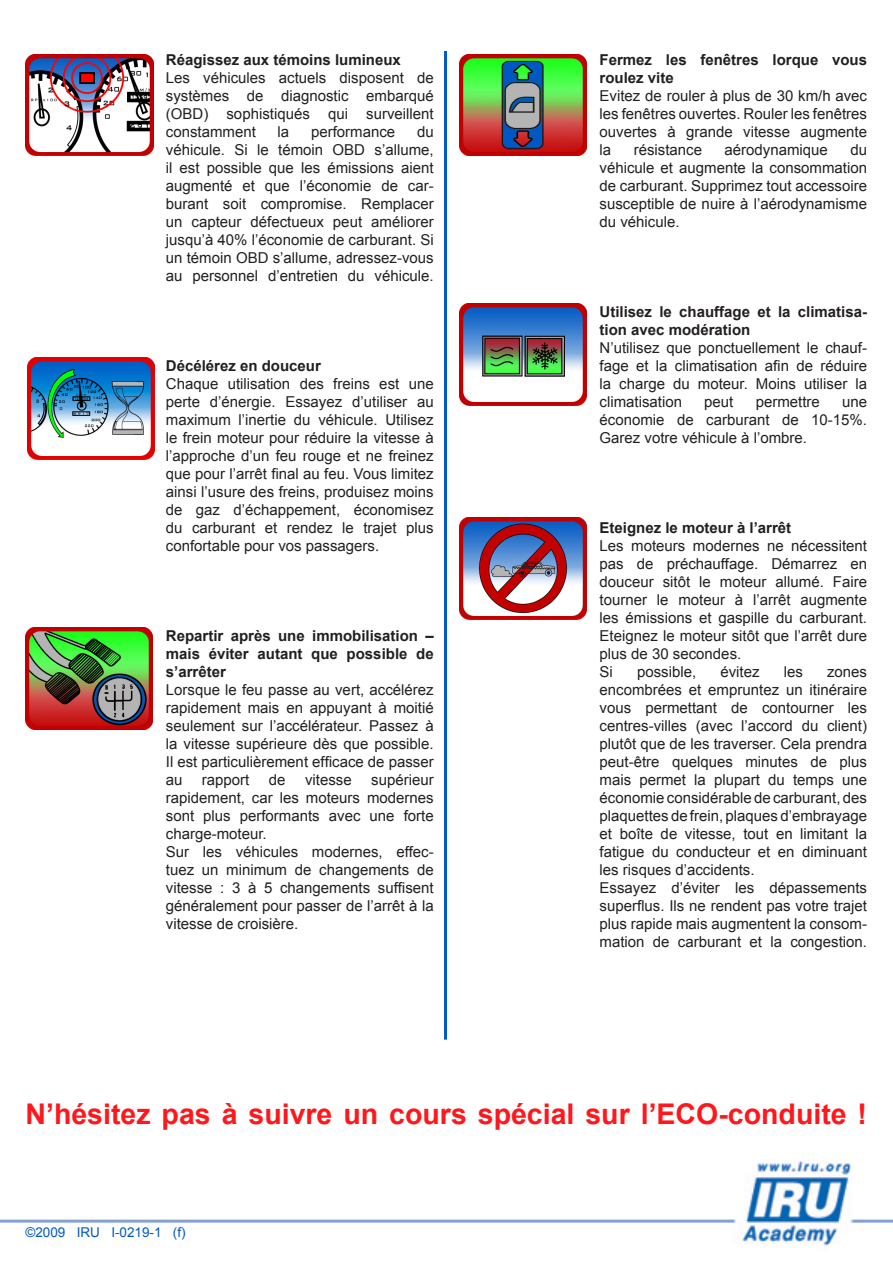
<style>
.page{position:relative;width:893px;height:1263px;background:#fff}
.page>*{position:absolute;margin:0;border:0;box-sizing:border-box;transform-origin:0 0}
.t1{font:700 28.5px "Arial";color:#ff171b}
.t2{font:15px/18px "Arial";color:#231f20;text-align:justify}
.t3{font:700 15px/18px "Arial";color:#231f20}
.t4{font:13.5px "Arial";color:#0059c2}
</style>
<div class="page">
<hr style="left:444px;top:51px;width:3px;height:988px;background:#0059c2">
<img style="left:459px;top:54px;width:127px;height:102px">
<img style="left:459px;top:303px;width:128px;height:102px">
<img style="left:459px;top:518px;width:128px;height:101px">
<img style="left:27px;top:357px;width:127px;height:102px">
<img style="left:26px;top:54px;width:127px;height:102px">
<img style="left:26px;top:627px;width:127px;height:102px">
<img style="left:0;top:1160px;width:893px;height:86px">
<p class="t3" style="left:166px;top:51px;width:237px">Réagissez aux témoins lumineux</p>
<p class="t2" style="left:166px;top:69px;width:269px">Les véhicules actuels disposent de systèmes de diagnostic embarqué (OBD) sophistiqués qui surveillent constamment</p>
<p class="t2" style="left:278px;top:123px;width:13px">la</p>
<p class="t2" style="left:311px;top:123px;width:86px">performance</p>
<p class="t2" style="left:166px;top:123px;width:269px;text-indent:251px">du véhicule. Si le témoin OBD s’allume, il est possible que les émissions aient augmenté et que l’économie de car&shy;burant soit compromise. Remplacer un capteur défectueux peut améliorer jusqu’à 40% l’économie de carburant. Si un témoin OBD s’allume, adressez-vous au personnel d’entretien du véhicule.</p>
<p class="t3" style="left:166px;top:357px;width:157px">Décélérez en douceur</p>
<p class="t2" style="left:166px;top:375px;width:269px">Chaque utilisation des freins est une perte d’énergie. Essayez d’utiliser au maximum l’inertie du véhicule. Utilisez le frein moteur pour réduire la vitesse à l’approche d’un feu rouge et ne freinez que pour l’arrêt final au feu. Vous limitez ainsi l’usure des freins, produisez moins de gaz d’échappement, économisez du carburant et rendez le trajet plus confortable pour vos passagers.</p>
<p class="t3" style="left:166px;top:627px;width:269px;text-align:justify">Repartir après une immobilisation – mais éviter autant que possible de s’arrêter</p>
<p class="t2" style="left:166px;top:681px;width:269px">Lorsque le feu passe au vert, accélérez rapidement mais en appuyant à moitié seulement sur l’accélérateur. Passez à la vitesse supérieure dès que possible.<br>Il est particulièrement efficace de passer au</p>
<p class="t2" style="left:166px;top:771px;width:269px;text-align:left;text-indent:205px">supérieur rapidement, car les moteurs modernes sont plus performants avec une forte charge-moteur.<br>Sur les véhicules modernes, effec&shy;tuez un minimum de changements de vitesse : 3 à 5 changements suffisent généralement pour passer de l’arrêt à la vitesse de croisière.</p>
<p class="t2" style="left:202px;top:771px;width:49px">rapport</p>
<p class="t2" style="left:269px;top:771px;width:18px">de</p>
<p class="t2" style="left:305px;top:771px;width:48px">vitesse</p>
<p class="t3" style="left:600px;top:51px;width:269px">Fermez les fenêtres lorque vous roulez vite</p>
<p class="t2" style="left:600px;top:87px;width:269px">Evitez de rouler à plus de 30 km/h avec les fenêtres ouvertes. Rouler les fenêtres ouvertes à grande vitesse augmente la</p>
<p class="t2" style="left:634px;top:141px;width:70px">résistance</p>
<p class="t2" style="left:725px;top:141px;width:105px">aérodynamique</p>
<p class="t2" style="left:600px;top:141px;width:269px;text-indent:251px">du véhicule et augmente la consommation de carburant. Supprimez tout accessoire susceptible de nuire à l’aérodynamisme du véhicule.</p>
<p class="t3" style="left:600px;top:303px;width:269px">Utilisez le chauffage et la climatisa&shy;tion avec modération</p>
<p class="t2" style="left:600px;top:339px;width:269px">N’utilisez que ponctuellement le chauf&shy;fage et la climatisation afin de réduire la charge du moteur. Moins utiliser la climatisation</p>
<p class="t2" style="left:704px;top:393px;width:31px">peut</p>
<p class="t2" style="left:756px;top:393px;width:66px">permettre</p>
<p class="t2" style="left:600px;top:393px;width:269px;text-indent:242px">une économie de carburant de 10-15%.<br>Garez votre véhicule à l’ombre.</p>
<p class="t3" style="left:600px;top:519px;width:193px">Eteignez le moteur à l’arrêt</p>
<p class="t2" style="left:600px;top:537px;width:269px;text-align:left">Les moteurs modernes ne nécessitent pas de préchauffage. Démarrez en douceur sitôt le moteur allumé. Faire tourner le moteur à l’arrêt augmente les émissions et gaspille du carburant.<br>Eteignez le moteur sitôt que l’arrêt dure plus de 30 secondes.<br>Si</p>
<p class="t2" style="left:637px;top:663px;width:61px">possible,</p>
<p class="t2" style="left:720px;top:663px;width:41px">évitez</p>
<p class="t2" style="left:784px;top:663px;width:21px">les</p>
<p class="t2" style="left:600px;top:663px;width:269px;text-align:left;text-indent:227px">zones encombrées et empruntez un itinéraire vous permettant de contourner les centres-villes (avec l’accord du client) plutôt que de les traverser. Cela prendra peut-être quelques minutes de plus mais permet la plupart du temps une économie considérable de carburant, des plaquettes de frein, plaques d’embrayage et boîte de vitesse, tout en limitant la fatigue du conducteur et en diminuant les risques d’accidents.<br>Essayez d’éviter les dépassements superflus. Ils ne rendent pas votre trajet plus rapide mais augmentent la consom&shy;mation de carburant et la congestion.</p>
<h1 class="t1" style="left:26px;top:1095px;width:843px">N’hésitez pas à suivre un cours spécial sur l’ECO-conduite !</h1>
<p class="t4" style="left:26px;top:1223px;width:162px">©2009 IRU I-0219-1 (f)</p>
</div>
